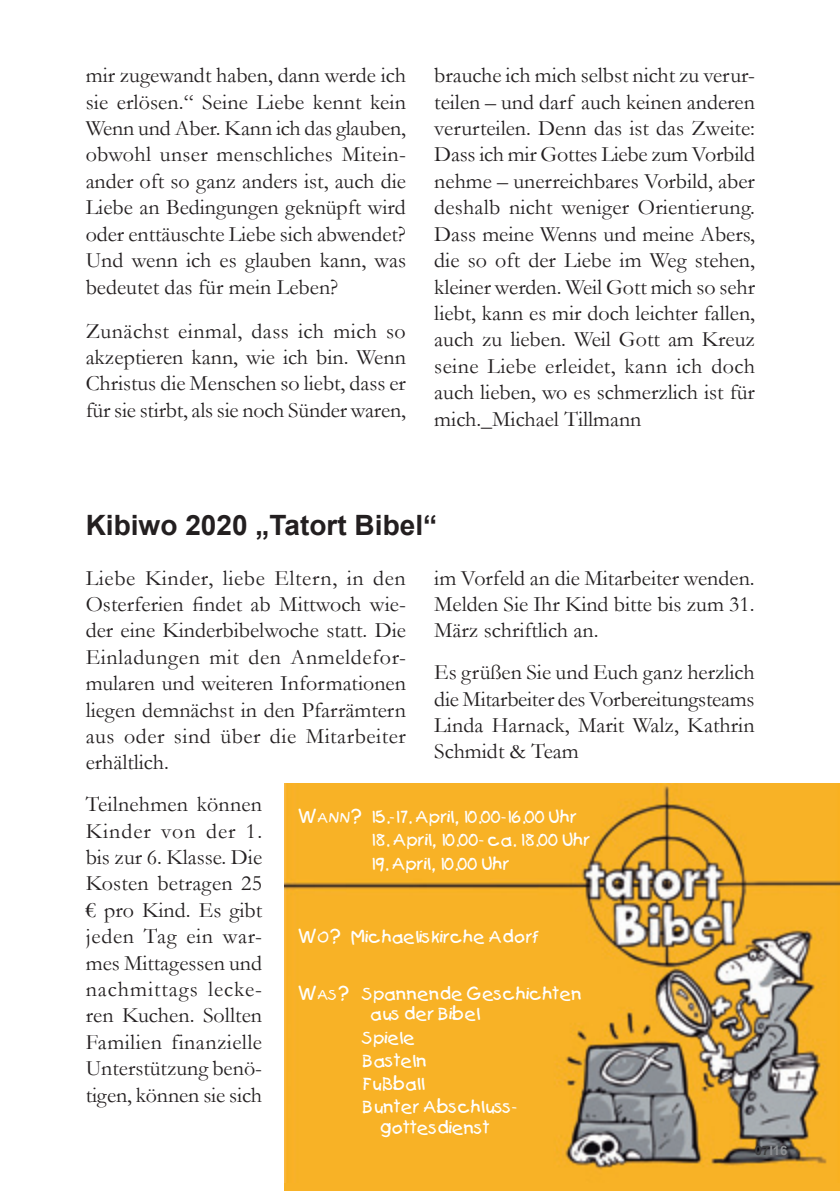
<style>
.page{position:relative;width:840px;height:1191px;background:#fff}
.page>*{position:absolute;margin:0;border:0;box-sizing:border-box;transform-origin:0 0}
.Artikel_Überschrift{font:700 28px "Arial";color:#231f20}
.Artikel_Text_normal{font:22px/26.4px "Garamond";color:#231f20;text-align:justify}
.Artikel_Text_Absatz{font:17px "Kids Plain";color:#fff}
.Artikel_Text_normal-2{font:17px "Kids Plain";color:#fff}
.Impressum{font:700 13px "Arial";color:#8d8f92}
.s1{font-size:20px}
.s2{font-size:14px}
.s3{color:#3e3e3f}
</style>
<div class="page">
<div style="left:285px;top:783px;width:554px;height:408px;background:#f8b226"></div>
<img style="left:285px;top:783px;width:554px;height:399px">
<p class="Artikel_Text_normal" style="left:86px;top:62px;width:321px">mir zugewandt haben, dann werde ich sie erlösen.“ Seine Liebe kennt kein Wenn und Aber. Kann ich das glauben, obwohl unser menschliches Mitein&shy;ander oft so ganz anders ist, auch die Liebe an Bedingungen geknüpft wird oder enttäuschte Liebe sich abwendet?<br>Und wenn ich es glauben kann, was bedeutet das für mein Leben?</p>
<p class="Artikel_Text_normal" style="left:86px;top:317px;width:321px">Zunächst einmal, dass ich mich so akzeptieren kann, wie ich bin. Wenn Christus die Menschen so liebt, dass er für sie stirbt, als sie noch Sünder waren,</p>
<p class="Artikel_Text_normal" style="left:434px;top:62px;width:322px">brauche ich mich selbst nicht zu verur&shy;teilen – und darf auch keinen anderen verurteilen. Denn das ist das Zweite:<br>Dass ich mir Gottes Liebe zum Vorbild nehme – unerreichbares Vorbild, aber deshalb nicht weniger Orientierung.<br>Dass meine Wenns und meine Abers, die so oft der Liebe im Weg stehen, kleiner werden. Weil Gott mich so sehr liebt, kann es mir doch leichter fallen, auch zu lieben. Weil Gott am Kreuz seine Liebe erleidet, kann ich doch auch lieben, wo es schmerzlich ist für mich._Michael Tillmann</p>
<p class="Artikel_Überschrift" style="left:86px;top:505px;width:353px">Kibiwo 2020 „Tatort Bibel“</p>
<p class="Artikel_Text_normal" style="left:434px;top:564px;width:322px">im Vorfeld an die Mitarbeiter wenden.<br>Melden Sie Ihr Kind bitte bis zum 31.<br>März schriftlich an.</p>
<p class="Artikel_Text_normal" style="left:434px;top:658px;width:322px">Es grüßen Sie und Euch ganz herzlich die Mitarbeiter des Vorbereitungsteams Linda Harnack, Marit Walz, Kathrin Schmidt &amp; Team</p>
<p class="Artikel_Text_normal" style="left:86px;top:564px;width:321px">Liebe Kinder, liebe Eltern, in den Osterferien findet ab Mittwoch wie&shy;der eine Kinderbibelwoche statt. Die Einladungen mit den Anmeldefor&shy;mularen und weiteren Informationen liegen demnächst in den Pfarrämtern aus oder sind über die Mitarbeiter erhältlich.</p>
<p class="Artikel_Text_normal" style="left:86px;top:790px;width:178px">Teilnehmen können Kinder von der 1. bis zur 6. Klasse. Die Kosten betragen 25 € pro Kind. Es gibt jeden Tag ein war&shy;mes Mittagessen und nachmittags lecke&shy;ren Kuchen. Sollten Familien finanzielle Unterstützung benö&shy;tigen, können sie sich</p>
<p class="Artikel_Text_Absatz" style="left:298px;top:806px;width:280px"><span class="s1">W</span><span class="s2">ANN</span><span class="s1">?</span> 15.-17. April, 10.00-16.00 Uhr</p>
<p class="Artikel_Text_Absatz" style="left:370px;top:829px;width:221px">18. April, 10.00- ca. 18.00 Uhr</p>
<p class="Artikel_Text_Absatz" style="left:370px;top:853px;width:140px">19. April, 10.00 Uhr</p>
<p class="Artikel_Text_normal-2" style="left:298px;top:926px;width:242px"><span class="s1">W</span><span class="s2">O</span><span class="s1">?</span> Michaeliskirche Adorf</p>
<p class="Artikel_Text_normal-2" style="left:298px;top:983px;width:285px"><span class="s1">W</span><span class="s2">AS</span><span class="s1">?</span> Spannende Geschichten</p>
<p class="Artikel_Text_normal-2" style="left:370px;top:1003px;width:111px">aus der Bibel</p>
<p class="Artikel_Text_Absatz" style="left:362px;top:1027px;width:54px">Spiele</p>
<p class="Artikel_Text_Absatz" style="left:362px;top:1050px;width:66px">Basteln</p>
<p class="Artikel_Text_Absatz" style="left:362px;top:1073px;width:64px">Fußball</p>
<p class="Artikel_Text_Absatz" style="left:362px;top:1096px;width:156px">Bunter Abschluss-</p>
<p class="Artikel_Text_Absatz" style="left:380px;top:1117px;width:111px">gottesdienst</p>
<p class="Impressum" style="left:754px;top:1141px;width:34px"><span class="s3">07</span>I16</p>
</div>
